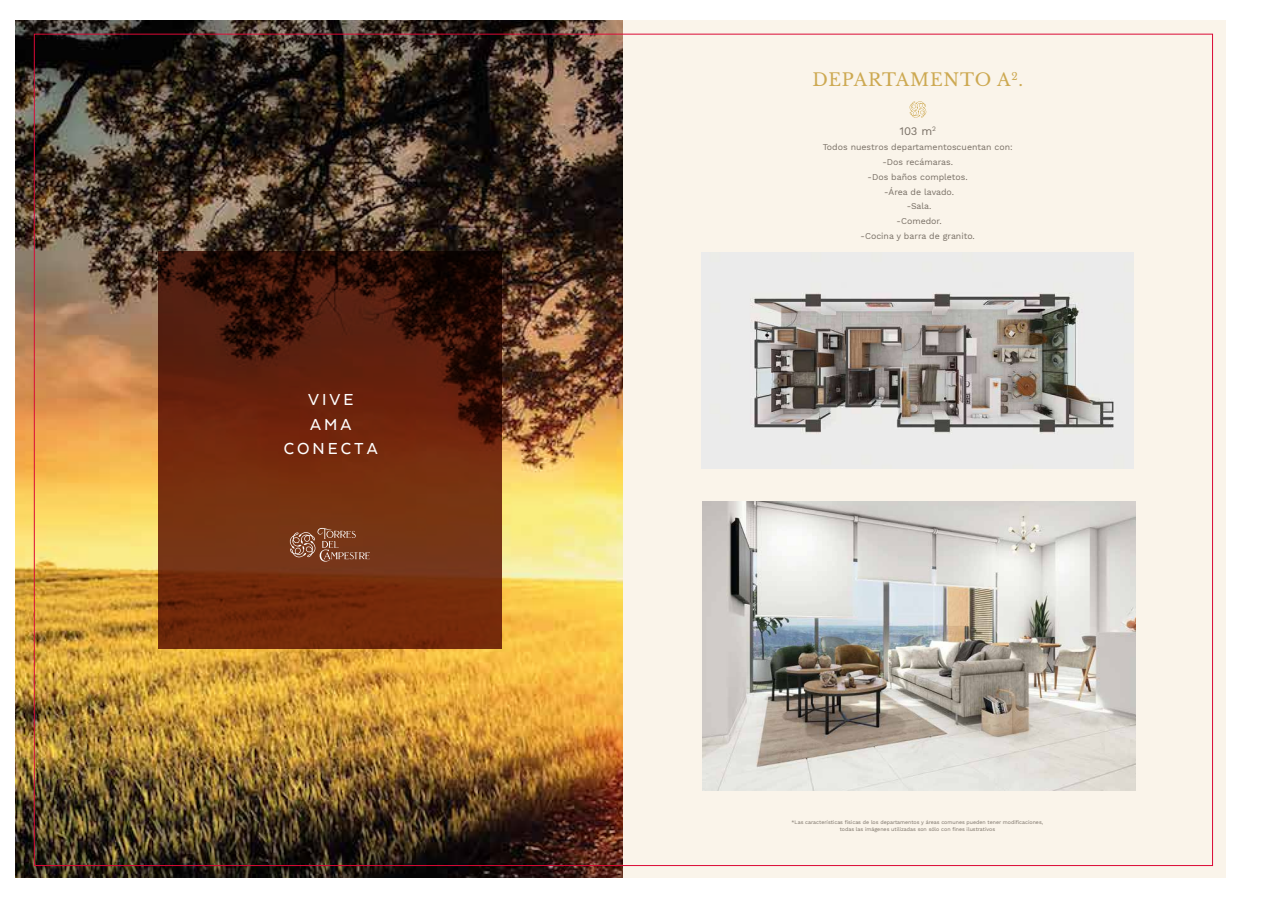
<style>
.page{position:relative;width:1263px;height:915px;background:#fff}
.page>*{position:absolute;margin:0;border:0;box-sizing:border-box;transform-origin:0 0}
.t1{font:500 18.38px/24.5px "Texta";letter-spacing:.16em;color:#fff;text-align:center}
.t2{font:17.5px "Libre Baskerville";letter-spacing:.045em;color:#cda952}
.t3{font:11.38px "Work Sans";color:#776e64}
.t4{font:8.75px/14.9px "Work Sans";color:#776e64;text-align:center}
.t5{font:5.25px/7px "Work Sans";color:#776e64;text-align:center}
</style>
<div class="page">
<div style="left:21px;top:21px;width:1205px;height:856px;background:#faf4ea"></div>
<img style="left:16px;top:21px;width:607px;height:856px">
<svg style="left:158px;top:251px;width:344px;height:398px;background:#60230c"></svg>
<svg style="left:290px;top:528px;width:80px;height:34px;background:#8a5238"></svg>
<svg style="left:910px;top:101px;width:16px;height:17px"></svg>
<img style="left:702px;top:252px;width:431px;height:216px">
<img style="left:702px;top:501px;width:433px;height:289px">
<h1 class="t1" style="left:284px;top:387px;width:95px">VIVE<br>AMA<br>CONECTA</h1>
<h2 class="t2" style="left:812px;top:69px;width:212px">DEPARTAMENTO A<sup>2</sup>.</h2>
<h3 class="t3" style="left:899px;top:124px;width:38px">103 m<sup>2</sup></h3>
<h3 class="t4" style="left:823px;top:140px;width:192px">Todos nuestros departamentoscuentan con: -Dos recámaras.<br>-Dos baños completos.<br>-Área de lavado.<br>-Sala.<br>-Comedor.<br>-Cocina y barra de granito.</h3>
<p class="t5" style="left:791px;top:818px;width:253px">*Las características físicas de los departamentos y áreas comunes pueden tener modificaciones, todas las imágenes utilizadas son sólo con fines ilustrativos</p>
</div>
